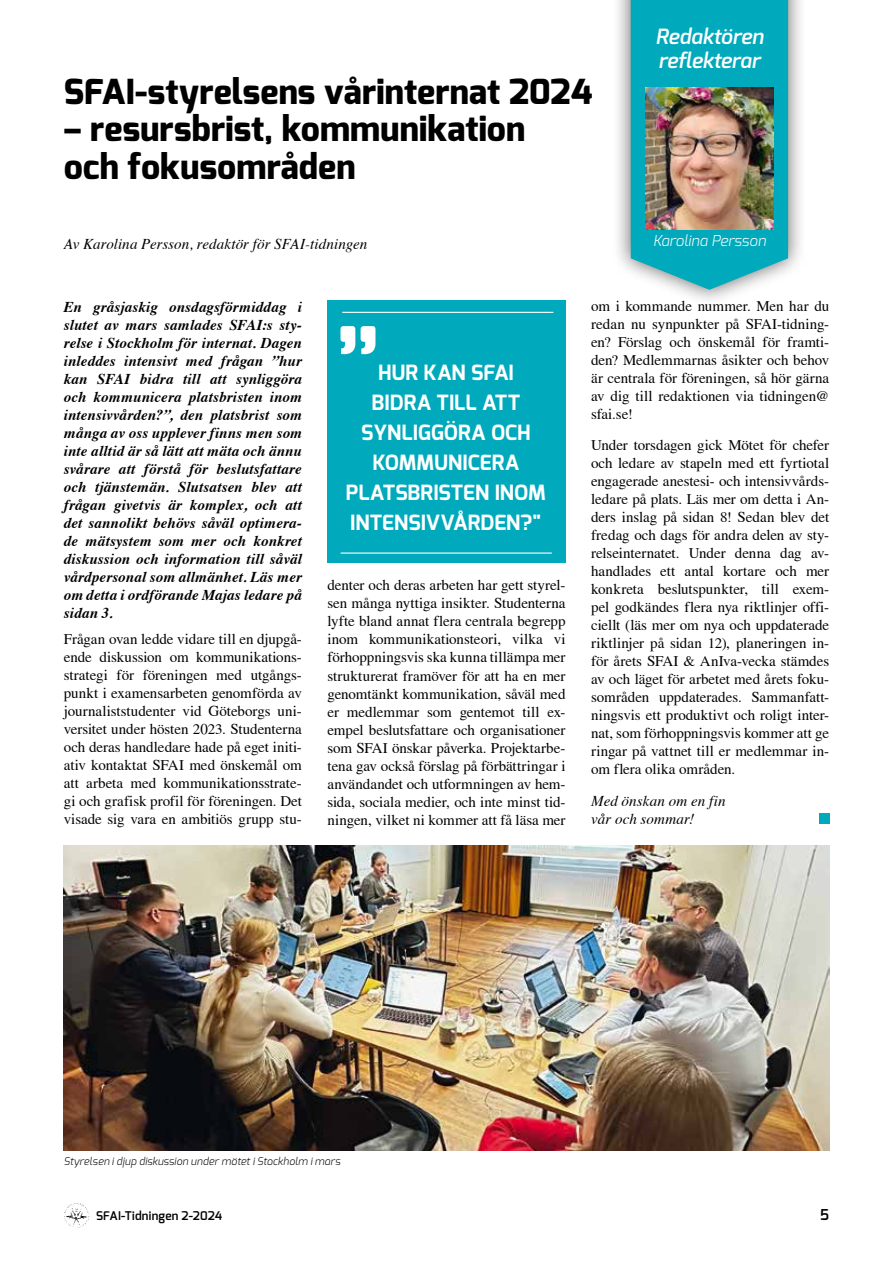
<style>
.page{position:relative;width:893px;height:1263px;background:#fff}
.page>*{position:absolute;margin:0;border:0;box-sizing:border-box;transform-origin:0 0}
.t1{font:600 117px "Exo";color:#fff}
.t2{font:800 34.5px/37.5px "Exo";color:#000}
.t3{font:700 21px/30px "Exo";color:#fff;text-align:center}
.t4{font:italic 600 21px/24px "Exo";letter-spacing:-.01em;color:#fff}
.t5{font:15px/18px "Times";color:#000;text-align:justify}
.t6{font:italic 700 15px/18px "Times";letter-spacing:.01em;color:#000;text-align:justify}
.t7{font:italic 15px/18px "Times";letter-spacing:.005em;color:#000}
.t8{font:italic 300 15px "Exo";color:#fff}
.t9{font:600 15px "Exo";color:#000}
.t10{font:600 12px "Exo";letter-spacing:.02em;color:#000}
.t11{font:italic 300 10.5px "Exo";letter-spacing:.015em;color:#000}
</style>
<div class="page">
<img style="left:64px;top:1203px;width:25px;height:25px">
<div style="left:819px;top:813px;width:10px;height:11px;background:#00aabc"></div>
<div style="left:612px;top:0;width:195px;height:307px;background:#000;opacity:.6"></div>
<svg style="left:631px;top:0;width:157px;height:290px;background:#18adbc"></svg>
<img style="left:646px;top:87px;width:127px;height:143px">
<div style="left:327px;top:300px;width:239px;height:263px;background:#00aabc"></div>
<hr style="left:342px;top:312px;width:211px;height:1px;background:#fff">
<hr style="left:341px;top:552px;width:211px;height:2px;background:#fff">
<img style="left:64px;top:846px;width:765px;height:304px">
<h2 class="t2" style="left:64px;top:73px;width:530px">SFAI-styrelsens vårinternat 2024</h2>
<h2 class="t2" style="left:64px;top:111px;width:463px">– resursbrist, kommunikation och fokusområden</h2>
<p class="t7" style="left:64px;top:234px;width:305px">Av Karolina Persson, redaktör för SFAI-tidningen</p>
<h3 class="t4" style="left:655px;top:24px;width:109px">Redaktören reflekterar</h3>
<p class="t8" style="left:653px;top:231px;width:114px">Karolina Persson</p>
<p class="t6" style="left:64px;top:296px;width:240px">En gråsjaskig onsdagsförmiddag i slutet av mars samlades SFAI:s sty&shy;relse i Stockholm för internat. Dagen inleddes intensivt med frågan ”hur kan SFAI bidra till att synliggöra och kommunicera platsbristen inom intensivvården?”, den platsbrist som många av oss upplever finns men som inte alltid är så lätt att mäta och ännu svårare att förstå för beslutsfattare och tjänstemän. Slutsatsen blev att frågan givetvis är komplex, och att det sannolikt behövs såväl optimera&shy;de mätsystem som mer och konkret diskussion och information till såväl vårdpersonal som allmänhet. Läs mer om detta i ordförande Majas ledare på sidan 3.</p>
<p class="t5" style="left:64px;top:630px;width:240px">Frågan ovan ledde vidare till en djupgå&shy;ende diskussion om kommunikations&shy;strategi för föreningen med utgångs&shy;punkt i examensarbeten genomförda av journaliststudenter vid Göteborgs uni&shy;versitet under hösten 2023. Studenterna och deras handledare hade på eget initi&shy;ativ kontaktat SFAI med önskemål om att arbeta med kommunikationsstrate&shy;gi och grafisk profil för föreningen. Det visade sig vara en ambitiös grupp stu-</p>
<h1 class="t1" style="left:333px;top:296px;width:51px">”</h1>
<h3 class="t3" style="left:346px;top:358px;width:202px">HUR KAN SFAI<br>BIDRA TILL ATT<br>SYNLIGGÖRA OCH<br>KOMMUNICERA<br>PLATSBRISTEN INOM<br>INTENSIVVÅRDEN?"</h3>
<p class="t5" style="left:327px;top:576px;width:240px">denter och deras arbeten har gett styrel&shy;sen många nyttiga insikter. Studenterna lyfte bland annat flera centrala begrepp inom kommunikationsteori, vilka vi förhoppningsvis ska kunna tillämpa mer strukturerat framöver för att ha en mer genomtänkt kommunikation, såväl med er medlemmar som gentemot till ex&shy;empel beslutsfattare och organisationer som SFAI önskar påverka. Projektarbe&shy;tena gav också förslag på förbättringar i användandet och utformningen av hem&shy;sida, sociala medier, och inte minst tid&shy;ningen, vilket ni kommer att få läsa mer</p>
<p class="t5" style="left:591px;top:297px;width:240px">om i kommande nummer. Men har du redan nu synpunkter på SFAI-tidning&shy;en? Förslag och önskemål för framti&shy;den? Medlemmarnas åsikter och behov är centrala för föreningen, så hör gärna av dig till redaktionen via tidningen@ sfai.se!</p>
<p class="t5" style="left:591px;top:436px;width:240px">Under torsdagen gick Mötet för chefer och ledare av stapeln med ett fyrtiotal engagerade anestesi- och intensivvårds&shy;ledare på plats. Läs mer om detta i An&shy;ders inslag på sidan 8! Sedan blev det fredag och dags för andra delen av sty&shy;relseinternatet. Under denna dag av&shy;handlades ett antal kortare och mer konkreta beslutspunkter, till exem&shy;pel godkändes flera nya riktlinjer offi&shy;ciellt (läs mer om nya och uppdaterade riktlinjer på sidan 12), planeringen in&shy;för årets SFAI &amp; AnIva-vecka stämdes av och läget för arbetet med årets foku&shy;sområden uppdaterades. Sammanfatt&shy;ningsvis ett produktivt och roligt inter&shy;nat, som förhoppningsvis kommer att ge ringar på vattnet till er medlemmar in&shy;om flera olika områden.</p>
<p class="t7" style="left:591px;top:791px;width:136px">Med önskan om en fin vår och sommar!</p>
<p class="t11" style="left:64px;top:1154px;width:278px">Styrelsen i djup diskussion under mötet i Stockholm i mars</p>
<p class="t10" style="left:96px;top:1208px;width:128px">SFAI-Tidningen 2-2024</p>
<p class="t9" style="left:820px;top:1205px;width:10px">5</p>
</div>
